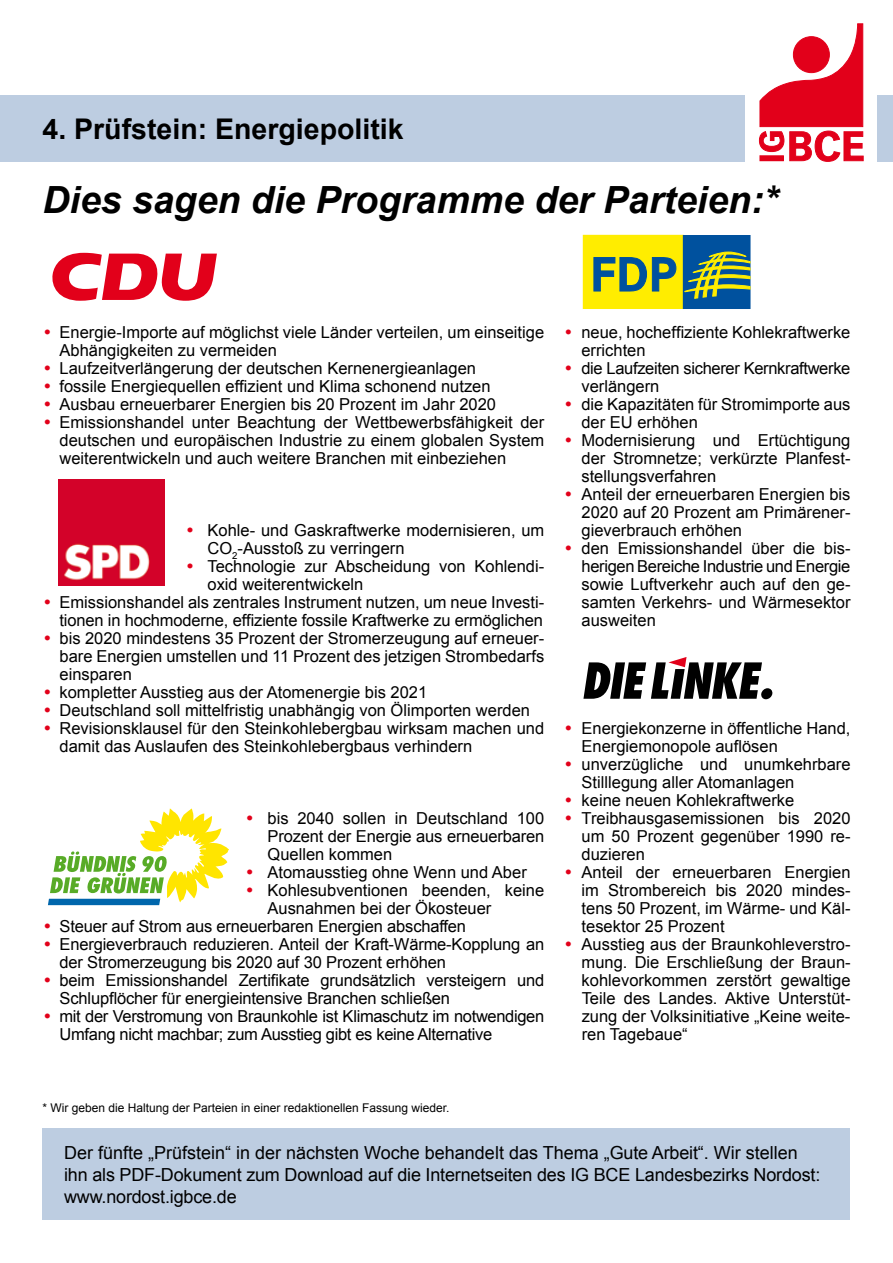
<style>
.page{position:relative;width:893px;height:1263px;background:#fff}
.page>*{position:absolute;margin:0;border:0;box-sizing:border-box;transform-origin:0 0}
.t1{font:italic 700 37.5px "Arial";color:#000}
.t2{font:700 28.5px "Arial";color:#000}
.t3{font:18px/21.6px "Arial";letter-spacing:-.01em;color:#000}
.t4{font:16.5px/18px "Arial";color:#000}
.t5{font:16.5px/18px "Arial";letter-spacing:-.02em;color:#000}
.t6{font:12px "Arial";color:#000}
.s1{font-family:"Century Gothic";color:#e2001a}
</style>
<div class="page">
<div style="left:0;top:96px;width:893px;height:66px;background:#bdcde1"></div>
<div style="left:746px;top:0;width:131px;height:175px;background:#fff"></div>
<svg style="left:759px;top:24px;width:104px;height:138px"></svg>
<div style="left:793px;top:37px;width:36px;height:36px;background:#e2001a;border-radius:50%"></div>
<div style="left:793px;top:37px;width:36px;height:36px;border:1px solid #e2001a;border-radius:50%"></div>
<svg style="left:48px;top:808px;width:181px;height:97px"></svg>
<svg style="left:583px;top:657px;width:190px;height:42px"></svg>
<div style="left:583px;top:235px;width:100px;height:73px;background:#ffed00"></div>
<div style="left:583px;top:235px;width:100px;height:73px;border:1px solid #ffed00"></div>
<svg style="left:594px;top:257px;width:52px;height:34px"></svg>
<svg style="left:652px;top:257px;width:24px;height:34px"></svg>
<div style="left:683px;top:235px;width:67px;height:73px;background:#00519e"></div>
<svg style="left:685px;top:252px;width:65px;height:46px"></svg>
<svg style="left:52px;top:253px;width:165px;height:48px"></svg>
<img style="left:58px;top:479px;width:106px;height:106px">
<div style="left:43px;top:1128px;width:807px;height:92px;background:#bdcde1"></div>
<h2 class="t2" style="left:43px;top:110px;width:363px">4. Prüfstein: Energiepolitik</h2>
<h1 class="t1" style="left:43px;top:175px;width:737px">Dies sagen die Programme der Parteien:*</h1>
<p class="t4" style="left:60px;top:323px;width:486px;text-indent:-17px"><span class="s1">•</span> Energie-Importe auf möglichst viele Länder verteilen, um einseitige<br>Abhängigkeiten zu vermeiden</p>
<p class="t4" style="left:43px;top:359px;width:435px"><span class="s1">•</span> Laufzeitverlängerung der deutschen Kernenergieanlagen</p>
<p class="t4" style="left:43px;top:377px;width:450px"><span class="s1">•</span> fossile Energiequellen effizient und Klima schonend nutzen</p>
<p class="t4" style="left:43px;top:395px;width:455px"><span class="s1">•</span> Ausbau erneuerbarer Energien bis 20 Prozent im Jahr 2020</p>
<p class="t4" style="left:60px;top:413px;width:486px;text-align:justify;text-indent:-17px"><span class="s1">•</span> Emissionshandel unter Beachtung der Wettbewerbsfähigkeit der deutschen und europäischen Industrie zu einem globalen System weiterentwickeln und auch weitere Branchen mit einbeziehen</p>
<p class="t4" style="left:208px;top:521px;width:338px;text-indent:-23px"><span class="s1">•</span> Kohle- und Gaskraftwerke modernisieren, um<br>CO<sub>2</sub>-Ausstoß zu verringern</p>
<p class="t4" style="left:208px;top:557px;width:338px;text-indent:-23px"><span class="s1">•</span> Technologie zur Abscheidung von Kohlendi&shy;oxid weiterentwickeln</p>
<p class="t4" style="left:43px;top:593px;width:503px;text-align:right"><span class="s1">•</span> Emissionshandel als zentrales Instrument nutzen, um neue Investi&shy;tionen in hochmoderne, effiziente fossile Kraftwerke zu ermöglichen</p>
<p class="t4" style="left:60px;top:629px;width:486px;text-align:justify;text-indent:-17px"><span class="s1">•</span> bis 2020 mindestens 35 Prozent der Stromerzeugung auf erneuer&shy;bare Energien umstellen und 11 Prozent des jetzigen Strombedarfs einsparen</p>
<p class="t4" style="left:43px;top:683px;width:386px"><span class="s1">•</span> kompletter Ausstieg aus der Atomenergie bis 2021</p>
<p class="t4" style="left:43px;top:701px;width:489px"><span class="s1">•</span> Deutschland soll mittelfristig unabhängig von Ölimporten werden</p>
<p class="t4" style="left:60px;top:719px;width:486px;text-indent:-17px"><span class="s1">•</span> Revisionsklausel für den Steinkohlebergbau wirksam machen und damit das Auslaufen des Steinkohlebergbaus verhindern</p>
<p class="t4" style="left:268px;top:809px;width:278px;text-align:justify;text-indent:-23px"><span class="s1">•</span> bis 2040 sollen in Deutschland 100<br>Prozent der Energie aus erneuerbaren Quellen kommen</p>
<p class="t4" style="left:245px;top:863px;width:284px"><span class="s1">•</span> Atomausstieg ohne Wenn und Aber</p>
<p class="t4" style="left:268px;top:881px;width:278px;text-indent:-23px"><span class="s1">•</span> Kohlesubventionen beenden, keine<br>Ausnahmen bei der Ökosteuer</p>
<p class="t4" style="left:43px;top:917px;width:425px"><span class="s1">•</span> Steuer auf Strom aus erneuerbaren Energien abschaffen</p>
<p class="t4" style="left:60px;top:935px;width:486px;text-indent:-17px"><span class="s1">•</span> Energieverbrauch reduzieren. Anteil der Kraft-Wärme-Kopplung an der Stromerzeugung bis 2020 auf 30 Prozent erhöhen</p>
<p class="t4" style="left:60px;top:971px;width:486px;text-indent:-17px"><span class="s1">•</span> beim Emissionshandel Zertifikate grundsätzlich versteigern und<br>Schlupflöcher für energieintensive Branchen schließen</p>
<p class="t5" style="left:60px;top:1007px;width:486px;text-indent:-17px"><span class="s1">•</span> mit der Verstromung von Braunkohle ist Klimaschutz im notwendigen<br>Umfang nicht machbar; zum Ausstieg gibt es keine Alternative</p>
<p class="t4" style="left:581px;top:323px;width:270px;text-indent:-18px"><span class="s1">•</span> neue, hocheffiziente Kohlekraftwerke errichten</p>
<p class="t5" style="left:581px;top:359px;width:270px;text-indent:-18px"><span class="s1">•</span> die Laufzeiten sicherer Kernkraftwerke verlängern</p>
<p class="t4" style="left:581px;top:395px;width:270px;text-indent:-18px"><span class="s1">•</span> die Kapazitäten für Stromimporte aus der EU erhöhen</p>
<p class="t4" style="left:581px;top:431px;width:270px;text-align:justify;text-indent:-18px"><span class="s1">•</span> Modernisierung und Ertüchtigung der Stromnetze; verkürzte Planfest&shy;stellungsverfahren</p>
<p class="t4" style="left:581px;top:485px;width:270px;text-align:justify;text-indent:-18px"><span class="s1">•</span> Anteil der erneuerbaren Energien bis 2020 auf 20 Prozent am Primärener&shy;gieverbrauch erhöhen</p>
<p class="t4" style="left:581px;top:539px;width:270px;text-align:justify;text-indent:-18px"><span class="s1">•</span> den Emissionshandel über die bis&shy;herigen Bereiche Industrie und Energie sowie Luftverkehr auch auf den ge&shy;samten Verkehrs- und Wärmesektor ausweiten</p>
<p class="t4" style="left:582px;top:719px;width:270px;text-indent:-18px"><span class="s1">•</span> Energiekonzerne in öffentliche Hand,<br>Energiemonopole auflösen</p>
<p class="t4" style="left:582px;top:755px;width:270px;text-indent:-18px"><span class="s1">•</span> unverzügliche und unumkehrbare<br>Stilllegung aller Atomanlagen</p>
<p class="t4" style="left:564px;top:791px;width:232px"><span class="s1">•</span> keine neuen Kohlekraftwerke</p>
<p class="t4" style="left:582px;top:809px;width:270px;text-align:justify;text-indent:-18px"><span class="s1">•</span> Treibhausgasemissionen bis 2020 um 50 Prozent gegenüber 1990 re&shy;duzieren</p>
<p class="t4" style="left:582px;top:863px;width:270px;text-align:justify;text-indent:-18px"><span class="s1">•</span> Anteil der erneuerbaren Energien im Strombereich bis 2020 mindes&shy;tens 50 Prozent, im Wärme- und Käl&shy;tesektor 25 Prozent</p>
<p class="t4" style="left:582px;top:935px;width:271px;text-align:justify;text-indent:-18px"><span class="s1">•</span> Ausstieg aus der Braunkohleverstro&shy;mung. Die Erschließung der Braun&shy;kohlevorkommen zerstört gewaltige Teile des Landes. Aktive Unterstüt&shy;zung der Volksinitiative „Keine weite&shy;ren Tagebaue“</p>
<p class="t6" style="left:43px;top:1099px;width:408px">* Wir geben die Haltung der Parteien in einer redaktionellen Fassung wieder.</p>
<p class="t3" style="left:64px;top:1142px;width:758px">Der fünfte „Prüfstein“ in der nächsten Woche behandelt das Thema „Gute Arbeit“. Wir stellen ihn als PDF-Dokument zum Download auf die Internetseiten des IG BCE Landesbezirks Nordost: www.nordost.igbce.de</p>
</div>
